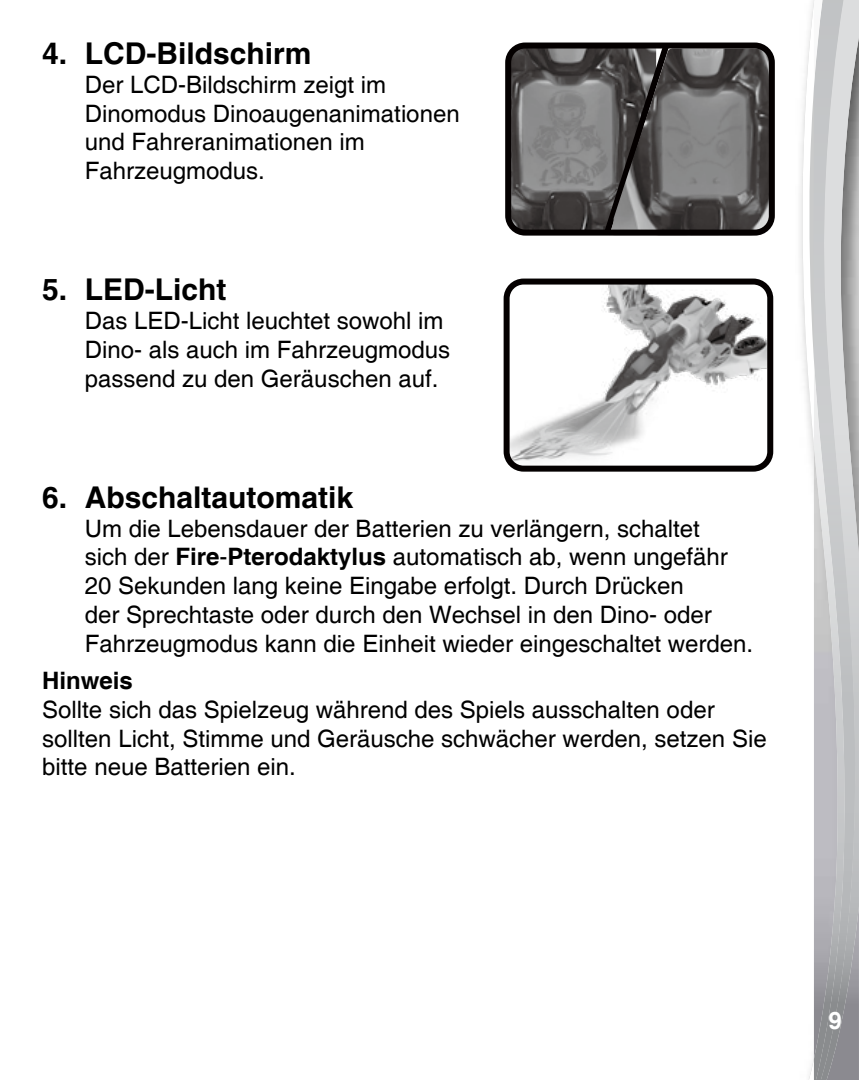
<style>
.page{position:relative;width:859px;height:1080px;background:#fff}
.page>*{position:absolute;margin:0;border:0;box-sizing:border-box;transform-origin:0 0}
.t1{font:700 30px "Helvetica";color:#000}
.t2{font:24px/28.8px "Helvetica";color:#000}
.t3{font:700 24px "Helvetica";color:#000}
.t4{font:700 24px "Helvetica";color:#fff}
.s1{font-weight:700}
</style>
<div class="page">
<svg style="left:802px;top:0;width:12px;height:1080px"></svg>
<img style="left:847px;top:906px;width:12px;height:174px">
<svg style="left:847px;top:0;width:12px;height:906px;background:#b6b7b8"></svg>
<img style="left:814px;top:0;width:33px;height:1080px">
<img style="left:512px;top:50px;width:87px;height:179px">
<img style="left:511px;top:286px;width:255px;height:179px">
<div style="left:504px;top:279px;width:269px;height:193px;border:6px solid #040000;border-radius:17px"></div>
<svg style="left:599px;top:42px;width:75px;height:187px;background:#727171"></svg>
<img style="left:609px;top:50px;width:159px;height:179px">
<div style="left:505px;top:43px;width:270px;height:193px;border:6px solid #040000;border-radius:17px"></div>
<p class="t1" style="left:42px;top:35px;width:271px">4. LCD-Bildschirm</p>
<p class="t2" style="left:85px;top:71px;width:376px">Der LCD-Bildschirm zeigt im<br>Dinomodus Dinoaugenanimationen und Fahreranimationen im<br>Fahrzeugmodus.</p>
<p class="t1" style="left:42px;top:271px;width:186px">5. LED-Licht</p>
<p class="t2" style="left:85px;top:307px;width:367px">Das LED-Licht leuchtet sowohl im<br>Dino- als auch im Fahrzeugmodus passend zu den Geräuschen auf.</p>
<p class="t1" style="left:42px;top:479px;width:312px">6. Abschaltautomatik</p>
<p class="t2" style="left:85px;top:515px;width:670px">Um die Lebensdauer der Batterien zu verlängern, schaltet<br>sich der <span class="s1">Fire</span>-<span class="s1">Pterodaktylus</span> automatisch ab, wenn ungefähr 20 Sekunden lang keine Eingabe erfolgt. Durch Drücken<br>der Sprechtaste oder durch den Wechsel in den Dino- oder Fahrzeugmodus kann die Einheit wieder eingeschaltet werden.</p>
<p class="t3" style="left:42px;top:666px;width:92px">Hinweis</p>
<p class="t2" style="left:42px;top:696px;width:726px">Sollte sich das Spielzeug während des Spiels ausschalten oder sollten Licht, Stimme und Geräusche schwächer werden, setzen Sie bitte neue Batterien ein.</p>
<p class="t4" style="left:828px;top:1006px;width:15px">9</p>
</div>
